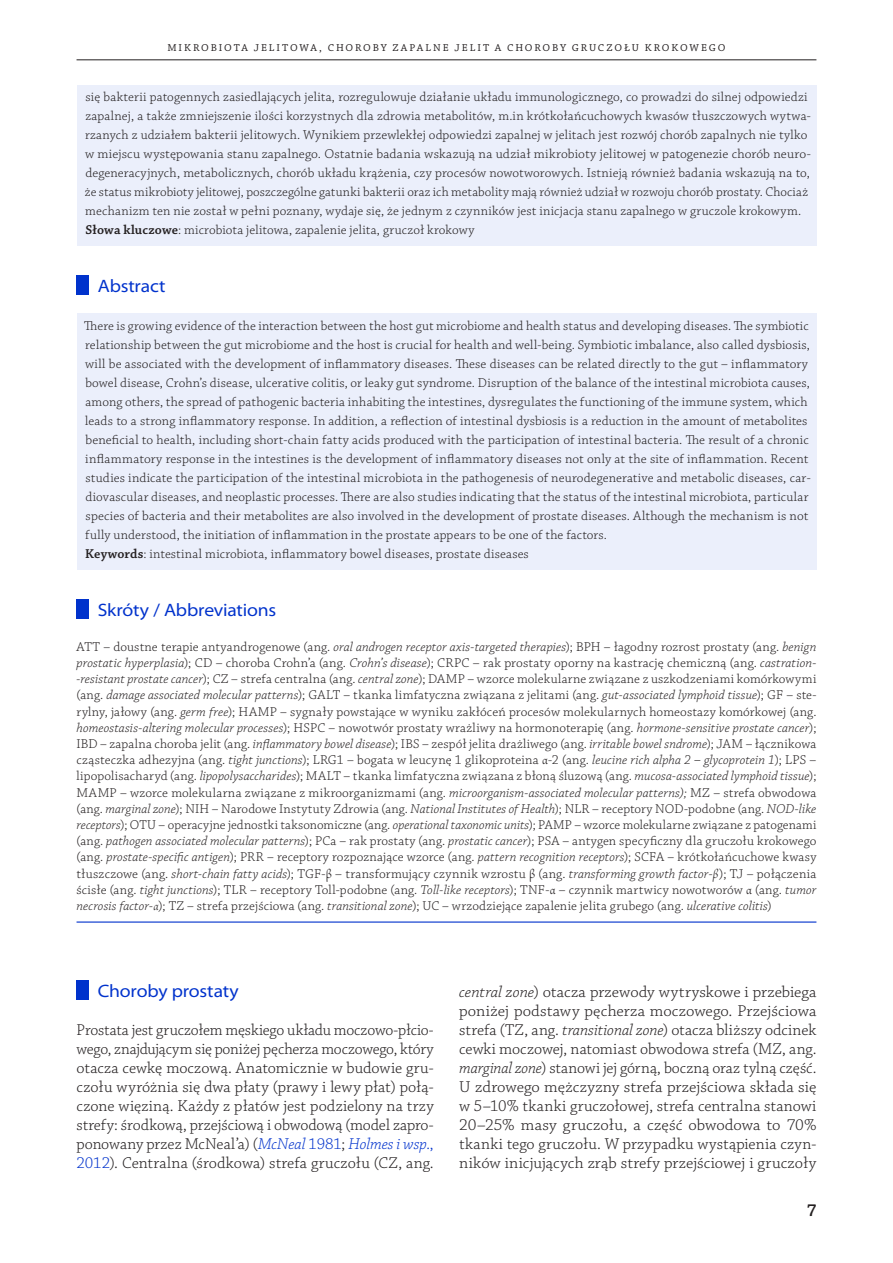
<style>
.page{position:relative;width:893px;height:1263px;background:#fff}
.page>*{position:absolute;margin:0;border:0;box-sizing:border-box;transform-origin:0 0}
.Head_1{font:semi-expanded 18px "Myriad Pro";letter-spacing:-.01em;color:#0032cc}
.t1{font:600 18px "Chaparral Pro";color:#231f20}
.Tekst_bez_wcięcia{font:300 16.5px/19px "Chaparral Pro";letter-spacing:.005em;color:#231f20;text-align:justify}
.Tekst_Streszczenie{font:300 13.5px/19px "Chaparral Pro";letter-spacing:.01em;color:#231f20}
.Abbreviations{font:300 13.5px/16.2px "Chaparral Pro";letter-spacing:.01em;color:#231f20;text-align:justify}
.t2{font:10.5px "Chaparral Pro Capt";letter-spacing:.18em;color:#231f20}
.s1{font-weight:600}
.s2{font-style:italic}
.s3{font-family:"Arno Pro Light Display";font-weight:400}
.s4{font-family:"Arno Pro Light Italic Display";font-weight:400}
.s5{font-style:italic;color:#0032cc}
.s6{color:#0032cc}
</style>
<div class="page">
<hr style="left:77px;top:60px;width:739px;height:1px;background:#231f20">
<div style="left:77px;top:276px;width:12px;height:19px;background:#0032cc"></div>
<div style="left:77px;top:314px;width:739px;height:256px;background:#ebeffb"></div>
<hr style="left:77px;top:921px;width:739px;height:2px;background:#0032cc">
<div style="left:77px;top:599px;width:12px;height:19px;background:#0032cc"></div>
<div style="left:77px;top:85px;width:739px;height:161px;background:#ebeffb"></div>
<div style="left:77px;top:980px;width:12px;height:19px;background:#0032cc"></div>
<p class="t2" style="left:167px;top:42px;width:20px">MIKRO</p>
<p class="t2" style="left:211px;top:42px;width:17px">BIOTA</p>
<p class="t2" style="left:254px;top:42px;width:25px">JELITOWA</p>
<p class="t2" style="left:319px;top:42px;width:36px">, CHORO</p>
<p class="t2" style="left:373px;top:42px;width:29px">BY ZAPALN</p>
<p class="t2" style="left:443px;top:42px;width:35px">E JELIT</p>
<p class="t2" style="left:495px;top:42px;width:40px">A CHORO</p>
<p class="t2" style="left:552px;top:42px;width:29px">BY GRU</p>
<p class="t2" style="left:598px;top:42px;width:57px">CZO ŁU KROKOW</p>
<p class="t2" style="left:701px;top:42px;width:17px">EGO</p>
<p class="Tekst_Streszczenie" style="left:85px;top:88px;width:727px">się bakterii patogennych zasiedlających jelita, rozregulowuje działanie układu immunologicznego, co prowadzi do silnej odpowiedzi zapalnej, a także zmniejszenie ilości korzystnych dla zdrowia metabolitów, m.in krótkołańcuchowych kwasów tłuszczowych wytwa&shy;rzanych z udziałem bakterii jelitowych. Wynikiem przewlekłej odpowiedzi zapalnej w jelitach jest rozwój chorób zapalnych nie tylko w miejscu występowania stanu zapalnego. Ostatnie badania wskazują na udział mikrobioty jelitowej w patogenezie chorób neuro&shy;degeneracyjnych, metabolicznych, chorób układu krążenia, czy procesów nowotworowych. Istnieją również badania wskazują na to, że status mikrobioty jelitowej, poszczególne gatunki bakterii oraz ich metabolity mają również udział w rozwoju chorób prostaty. Chociaż mechanizm ten nie został w pełni poznany, wydaje się, że jednym z czynników jest inicjacja stanu zapalnego w gruczole krokowym.</p>
<p class="Tekst_Streszczenie" style="left:85px;top:221px;width:391px"><span class="s1">Słowa kluczowe</span>: microbiota jelitowa, zapalenie jelita, gruczoł krokowy</p>
<p class="Head_1" style="left:98px;top:274px;width:69px">Abstract</p>
<p class="Tekst_Streszczenie" style="left:84px;top:316px;width:728px">There is growing evidence of the interaction between the host gut microbiome and health status and developing diseases. The symbiotic relationship between the gut microbiome and the host is crucial for health and well-being. Symbiotic imbalance, also called dysbiosis, will be associated with the development of inflammatory diseases. These diseases can be related directly to the gut – inflammatory bowel disease, Crohn’s disease, ulcerative colitis, or leaky gut syndrome. Disruption of the balance of the intestinal microbiota causes, among others, the spread of pathogenic bacteria inhabiting the intestines, dysregulates the functioning of the immune system, which leads to a strong inflammatory response. In addition, a reflection of intestinal dysbiosis is a reduction in the amount of metabolites beneficial to health, including short-chain fatty acids produced with the participation of intestinal bacteria. The result of a chronic inflammatory response in the intestines is the development of inflammatory diseases not only at the site of inflammation. Recent studies indicate the participation of the intestinal microbiota in the pathogenesis of neurodegenerative and metabolic diseases, car&shy;diovascular diseases, and neoplastic processes. There are also studies indicating that the status of the intestinal microbiota, particular species of bacteria and their metabolites are also involved in the development of prostate diseases. Although the mechanism is not fully understood, the initiation of inflammation in the prostate appears to be one of the factors.</p>
<p class="Tekst_Streszczenie" style="left:85px;top:545px;width:445px"><span class="s1">Keywords</span>: intestinal microbiota, inflammatory bowel diseases, prostate diseases</p>
<p class="Head_1" style="left:98px;top:598px;width:180px">Skróty / Abbreviations</p>
<p class="Abbreviations" style="left:77px;top:639px;width:741px">ATT – doustne terapie antyandrogenowe (ang. <span class="s2">oral androgen receptor axis-targeted therapies</span>); BPH – łagodny rozrost prostaty (ang. <span class="s2">benign prostatic hyperplasia</span>); CD – choroba Crohn’a (ang. <span class="s2">Crohn’s disease</span>); CRPC – rak prostaty oporny na kastrację chemiczną (ang. <span class="s2">castration--resistant prostate cancer</span>); CZ – strefa centralna (ang. <span class="s2">central zone</span>); DAMP – wzorce molekularne związane z uszkodzeniami komórkowymi (ang. <span class="s2">damage associated molecular patterns</span>); GALT – tkanka limfatyczna związana z jelitami (ang. <span class="s2">gut-associated lymphoid tissue</span>); GF – ste&shy;rylny, jałowy (ang. <span class="s2">germ free</span>); HAMP – sygnały powstające w wyniku zakłóceń procesów molekularnych homeostazy komórkowej (ang. <span class="s2">homeostasis-altering molecular processes</span>); HSPC – nowotwór prostaty wrażliwy na hormonoterapię (ang. <span class="s2">hormone-sensitive prostate cancer</span>); IBD – zapalna choroba jelit (ang. <span class="s2">inflammatory bowel disease</span>); IBS – zespół jelita drażliwego (ang. <span class="s2">irritable bowel sndrome</span>); JAM – łącznikowa cząsteczka adhezyjna (ang. <span class="s2">tight junctions</span>); LRG1 – bogata w leucynę 1 glikoproteina <span class="s3">α</span>-2 (ang. <span class="s2">leucine rich alpha 2 – glycoprotein 1</span>); LPS – lipopolisacharyd (ang. <span class="s2">lipopolysaccharides</span>); MALT – tkanka limfatyczna związana z błoną śluzową (ang. <span class="s2">mucosa-associated lymphoid tissue</span>); MAMP – wzorce molekularna związane z mikroorganizmami (ang. <span class="s2">microorganism-associated molecular patterns);</span> MZ – strefa obwodowa (ang. <span class="s2">marginal zone</span>); NIH – Narodowe Instytuty Zdrowia (ang. <span class="s2">National Institutes of Health</span>); NLR – receptory NOD-podobne (ang. <span class="s2">NOD-like receptors</span>); OTU – operacyjne jednostki taksonomiczne (ang. <span class="s2">operational taxonomic units</span>); PAMP – wzorce molekularne związane z patogenami (ang. <span class="s2">pathogen associated molecular patterns</span>); PCa – rak prostaty (ang. <span class="s2">prostatic cancer</span>); PSA – antygen specyficzny dla gruczołu krokowego (ang. <span class="s2">prostate-specific antigen</span>); PRR – receptory rozpoznające wzorce (ang. <span class="s2">pattern recognition receptors</span>); SCFA – krótkołańcuchowe kwasy tłuszczowe (ang. <span class="s2">short-chain fatty acids</span>); TGF-<span class="s3">β</span> – transformujący czynnik wzrostu <span class="s3">β</span> (ang. <span class="s2">transforming growth factor-</span><span class="s4">β</span>); TJ – połączenia ścisłe (ang. <span class="s2">tight junctions</span>); TLR – receptory Toll-podobne (ang. <span class="s2">Toll-like receptors</span>); TNF‑<span class="s3">α</span> – czynnik martwicy nowotworów <span class="s3">α</span> (ang. <span class="s2">tumor necrosis factor-</span><span class="s4">α</span>); TZ – strefa przejściowa (ang. <span class="s2">transitional zone</span>); UC – wrzodziejące zapalenie jelita grubego (ang. <span class="s2">ulcerative colitis</span>)</p>
<p class="Head_1" style="left:98px;top:979px;width:142px">Choroby prostaty</p>
<p class="Tekst_bez_wcięcia" style="left:77px;top:1021px;width:359px">Prostata jest gruczołem męskiego układu moczowo-płcio&shy;wego, znajdującym się poniżej pęcherza moczowego, który otacza cewkę moczową. Anatomicznie w budowie gru&shy;czołu wyróżnia się dwa płaty (prawy i lewy płat) połą&shy;czone więziną. Każdy z płatów jest podzielony na trzy strefy: środkową, przejściową i obwodową (model zapro&shy;ponowany przez McNeal’a) (<span class="s5">McNeal</span> <span class="s6">1981</span>; <span class="s5">Holmes i wsp.</span><span class="s6">, 2012</span>). Centralna (środkowa) strefa gruczołu (CZ, ang.</p>
<p class="Tekst_bez_wcięcia" style="left:459px;top:982px;width:359px"><span class="s2">central zone</span>) otacza przewody wytryskowe i przebiega poniżej podstawy pęcherza moczowego. Przejściowa strefa (TZ, ang. <span class="s2">transitional zone</span>) otacza bliższy odcinek cewki moczowej, natomiast obwodowa strefa (MZ, ang. <span class="s2">marginal zone</span>) stanowi jej górną, boczną oraz tylną część.<br>U zdrowego mężczyzny strefa przejściowa składa się w 5–10% tkanki gruczołowej, strefa centralna stanowi 20–25% masy gruczołu, a część obwodowa to 70% tkanki tego gruczołu. W przypadku wystąpienia czyn&shy;ników inicjujących zrąb strefy przejściowej i gruczoły</p>
<h1 class="t1" style="left:807px;top:1200px;width:11px">7</h1>
</div>
